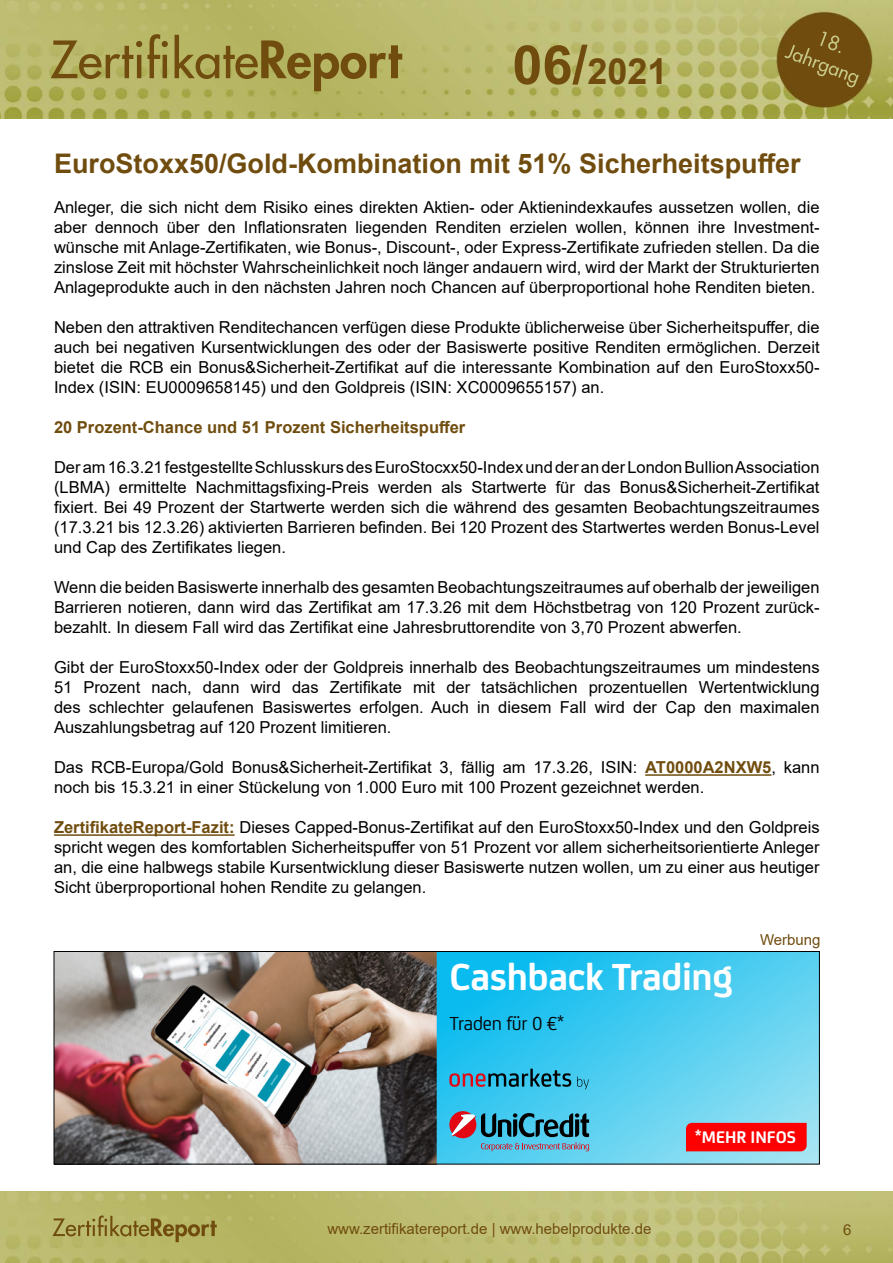
<style>
.page{position:relative;width:893px;height:1263px;background:#fff}
.page>*{position:absolute;margin:0;border:0;box-sizing:border-box;transform-origin:0 0}
.t1{font:700 40.2px "Uni Credit";letter-spacing:-.01em;color:#fff}
.t2{font:700 36px "Arial";color:#704d0f}
.t3{font:700 27px "Arial";color:#704d0f}
.t4{font:20.1px "Uni Credit";letter-spacing:-.01em;color:#000}
.t5{font:700 18px "Uni Credit";color:#fff}
.t6{font:16.5px/20px "Arial";color:#000;text-align:justify}
.t7{font:700 16.5px "Arial";color:#704d0f}
.t8{font:15px "Arial";color:#704d0f}
.s1{font-size:54px}
.s2{font-weight:700;color:#704d0f}
</style>
<div class="page">
<img style="left:0;top:1192px;width:893px;height:71px">
<img style="left:0;top:0;width:893px;height:119px">
<hr style="left:645px;top:774px;width:126px;height:2px;background:#704d0f">
<hr style="left:54px;top:834px;width:181px;height:2px;background:#704d0f">
<img style="left:56px;top:953px;width:381px;height:209px">
<svg style="left:437px;top:953px;width:381px;height:209px;background:#4acbf0"></svg>
<svg style="left:577px;top:1076px;width:12px;height:13px"></svg>
<svg style="left:449px;top:1068px;width:122px;height:19px;background:#3888a7"></svg>
<svg style="left:449px;top:1111px;width:140px;height:40px;background:#528ba4"></svg>
<div style="left:686px;top:1123px;width:121px;height:28px;background:#f00"></div>
<div style="left:54px;top:951px;width:766px;height:213px;border:1px solid #000"></div>
<h2 class="t2" style="left:512px;top:46px;width:157px"><span class="s1">06/</span>2021</h2>
<h3 class="t3" style="left:54px;top:144px;width:748px">EuroStoxx50/Gold-Kombination mit 51% Sicherheitspuffer</h3>
<p class="t6" style="left:54px;top:197px;width:767px">Anleger, die sich nicht dem Risiko eines direkten Aktien- oder Aktienindexkaufes aussetzen wollen, die aber dennoch über den Inflationsraten liegenden Renditen erzielen wollen, können ihre Investment&shy;wünsche mit Anlage-Zertifikaten, wie Bonus-, Discount-, oder Express-Zertifikate zufrieden stellen. Da die zinslose Zeit mit höchster Wahrscheinlichkeit noch länger andauern wird, wird der Markt der Strukturierten Anlageprodukte auch in den nächsten Jahren noch Chancen auf überproportional hohe Renditen bieten.</p>
<p class="t6" style="left:54px;top:317px;width:767px">Neben den attraktiven Renditechancen verfügen diese Produkte üblicherweise über Sicherheitspuffer, die auch bei negativen Kursentwicklungen des oder der Basiswerte positive Renditen ermöglichen. Derzeit bietet die RCB ein Bonus&amp;Sicherheit-Zertifikat auf die interessante Kombination auf den EuroStoxx50- Index (ISIN: EU0009658145) und den Goldpreis (ISIN: XC0009655157) an.</p>
<p class="t7" style="left:54px;top:415px;width:413px">20 Prozent-Chance und 51 Prozent Sicherheitspuffer</p>
<p class="t6" style="left:54px;top:457px;width:767px">Der am 16.3.21 festgestellte Schlusskurs des EuroStocxx50-Index und der an der London Bullion Association (LBMA) ermittelte Nachmittagsfixing-Preis werden als Startwerte für das Bonus&amp;Sicherheit-Zertifikat fixiert. Bei 49 Prozent der Startwerte werden sich die während des gesamten Beobachtungszeitraumes (17.3.21 bis 12.3.26) aktivierten Barrieren befinden. Bei 120 Prozent des Startwertes werden Bonus-Level und Cap des Zertifikates liegen.</p>
<p class="t6" style="left:54px;top:577px;width:767px">Wenn die beiden Basiswerte innerhalb des gesamten Beobachtungszeitraumes auf oberhalb der jeweiligen Barrieren notieren, dann wird das Zertifikat am 17.3.26 mit dem Höchstbetrag von 120 Prozent zurück&shy;bezahlt. In diesem Fall wird das Zertifikat eine Jahresbruttorendite von 3,70 Prozent abwerfen.</p>
<p class="t6" style="left:54px;top:657px;width:767px">Gibt der EuroStoxx50-Index oder der Goldpreis innerhalb des Beobachtungszeitraumes um mindestens 51 Prozent nach, dann wird das Zertifikate mit der tatsächlichen prozentuellen Wertentwicklung des schlechter gelaufenen Basiswertes erfolgen. Auch in diesem Fall wird der Cap den maximalen Auszahlungsbetrag auf 120 Prozent limitieren.</p>
<p class="t6" style="left:54px;top:757px;width:767px">Das RCB-Europa/Gold Bonus&amp;Sicherheit-Zertifikat 3, fällig am 17.3.26, ISIN: <span class="s2">AT0000A2NXW5</span>, kann noch bis 15.3.21 in einer Stückelung von 1.000 Euro mit 100 Prozent gezeichnet werden.</p>
<p class="t6" style="left:54px;top:817px;width:767px"><span class="s2">ZertifikateReport-Fazit:</span> Dieses Capped-Bonus-Zertifikat auf den EuroStoxx50-Index und den Goldpreis spricht wegen des komfortablen Sicherheitspuffer von 51 Prozent vor allem sicherheitsorientierte Anleger an, die eine halbwegs stabile Kursentwicklung dieser Basiswerte nutzen wollen, um zu einer aus heutiger Sicht überproportional hohen Rendite zu gelangen.</p>
<h1 class="t1" style="left:449px;top:947px;width:285px">Cashback Trading</h1>
<p class="t4" style="left:449px;top:1009px;width:116px">Traden für 0 €*</p>
<p class="t8" style="left:760px;top:930px;width:62px">Werbung</p>
<p class="t8" style="left:327px;top:1218px;width:326px">www.zertifikatereport.de | www.hebelprodukte.de</p>
<p class="t5" style="left:695px;top:1124px;width:102px">*MEHR INFOS</p>
<p class="t8" style="left:843px;top:1219px;width:10px">6</p>
</div>
